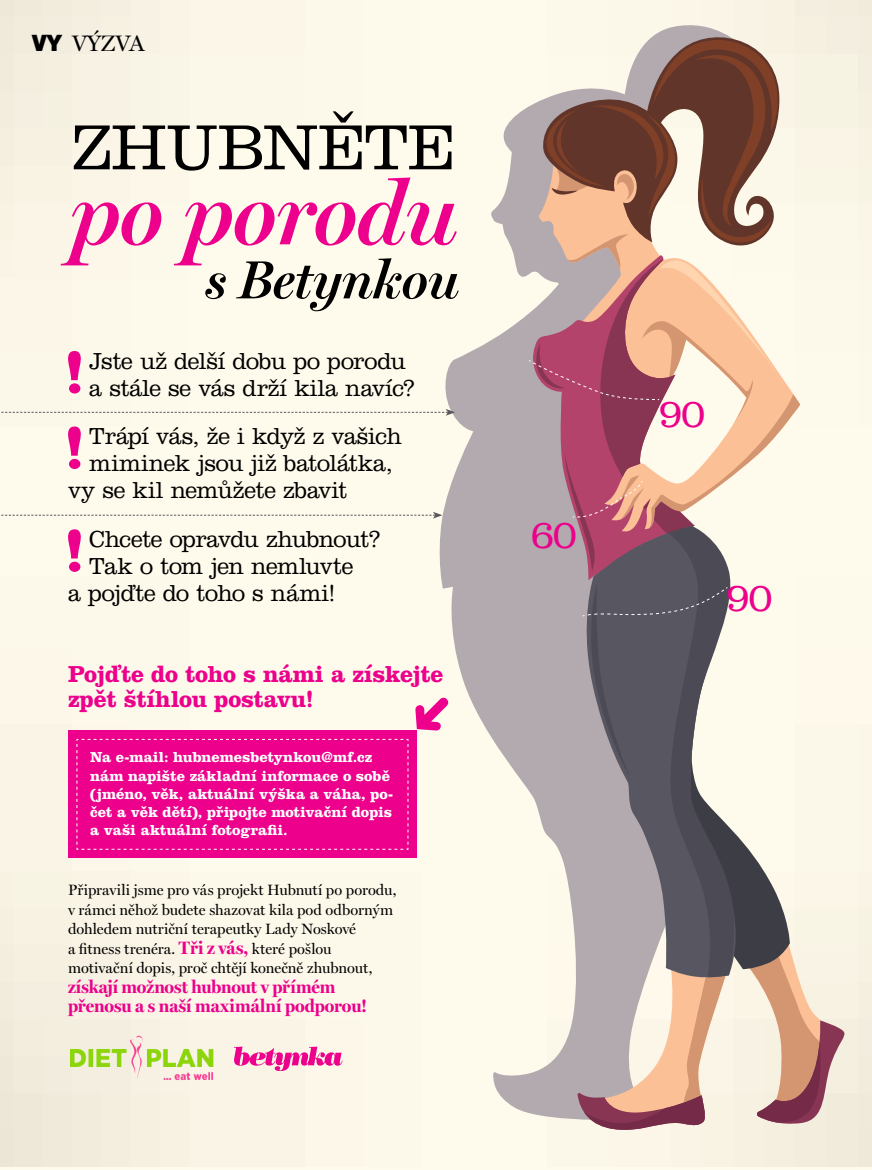
<style>
.page{position:relative;width:872px;height:1170px;background:#fff}
.page>*{position:absolute;margin:0;border:0;box-sizing:border-box;transform-origin:0 0}
.t1{font:italic 600 90px "Miller Display";letter-spacing:-.01em;color:#ec008c}
.t2{font:300 66px "Clarendon LT Std";color:#000}
.t3{font:italic 600 54px "Miller Display";letter-spacing:-.005em;color:#000}
.t4{font:300 40.8px "Clarendon LT Std";color:#ec008c}
.t5{font:300 24px/27px "Clarendon LT Std";letter-spacing:-.015em;color:#000}
.t6{font:700 24px/25.5px "Clarendon LT Std";letter-spacing:-.01em;color:#ec008c}
.t7{font:22.5px "Miller Display Roman";color:#000}
.t8{font:700 18px/19.5px "Miller Display Roman";color:#ec008c}
.t9{font:15px/19.5px "Miller Display Roman";color:#000}
.t10{font:700 15px/18px "Clarendon LT Std";color:#fff}
.s1{font-family:"Helvetica Neue CE";font-weight:900}
.s2{font-weight:700;font-size:18px;color:#ec008c}
</style>
<div class="page">
<div style="left:0;top:0;width:872px;height:1166px;background:#fdf9ea"></div>
<svg style="left:436px;top:107px;width:92px;height:1006px"></svg>
<div style="left:68px;top:730px;width:349px;height:128px;background:#ec008c"></div>
<svg style="left:76px;top:738px;width:333px;height:112px"></svg>
<svg style="left:528px;top:23px;width:319px;height:1109px"></svg>
<svg style="left:415px;top:697px;width:33px;height:33px"></svg>
<svg style="left:68px;top:351px;width:13px;height:42px"></svg>
<svg style="left:68px;top:426px;width:13px;height:43px"></svg>
<svg style="left:68px;top:529px;width:13px;height:43px"></svg>
<svg style="left:1px;top:409px;width:454px;height:7px"></svg>
<svg style="left:1px;top:511px;width:441px;height:7px"></svg>
<img style="left:67px;top:1032px;width:147px;height:50px">
<svg style="left:234px;top:1046px;width:109px;height:24px"></svg>
<h3 class="t7" style="left:32px;top:30px;width:114px"><span class="s1">Vy</span> výzva</h3>
<h2 class="t2" style="left:72px;top:109px;width:386px">Zhubněte</h2>
<h1 class="t1" style="left:70px;top:160px;width:390px">po porodu</h1>
<h3 class="t3" style="left:205px;top:248px;width:256px">s Betynkou</h3>
<h3 class="t5" style="left:89px;top:347px;width:327px">Jste už delší dobu po porodu a stále se vás drží kila navíc?</h3>
<h3 class="t5" style="left:89px;top:423px;width:314px">Trápí vás, že i když z vašich</h3>
<h3 class="t5" style="left:89px;top:450px;width:305px">miminek jsou již batolátka,</h3>
<h3 class="t5" style="left:68px;top:477px;width:281px">vy se kil nemůžete zbavit</h3>
<h3 class="t5" style="left:89px;top:525px;width:293px">Chcete opravdu zhubnout?</h3>
<h3 class="t5" style="left:89px;top:552px;width:265px">Tak o tom jen nemluvte</h3>
<h3 class="t5" style="left:68px;top:579px;width:269px">a pojďte do toho s námi!</h3>
<h3 class="t6" style="left:68px;top:660px;width:377px">Pojďte do toho s námi a získejte zpět štíhlou postavu!</h3>
<p class="t10" style="left:90px;top:748px;width:305px">Na e-mail: hubnemesbetynkou@mf.cz nám napište základní informace o sobě (jméno, věk, aktuální výška a váha, po&shy;čet a věk dětí), připojte motivační dopis a vaši aktuální fotografii.</p>
<p class="t9" style="left:68px;top:880px;width:330px">Připravili jsme pro vás projekt Hubnutí po porodu, v rámci něhož budete shazovat kila pod odborným dohledem nutriční terapeutky Lady Noskové<br>a fitness trenéra. <span class="s2">Tři z vás,</span> které pošlou motivační dopis, proč chtějí konečně zhubnout,</p>
<p class="t8" style="left:68px;top:977px;width:301px">získají možnost hubnout v přímém přenosu a s naší maximální podporou!</p>
<h3 class="t4" style="left:530px;top:510px;width:48px">60</h3>
<h3 class="t4" style="left:658px;top:390px;width:48px">90</h3>
<h3 class="t4" style="left:726px;top:574px;width:48px">90</h3>
</div>
